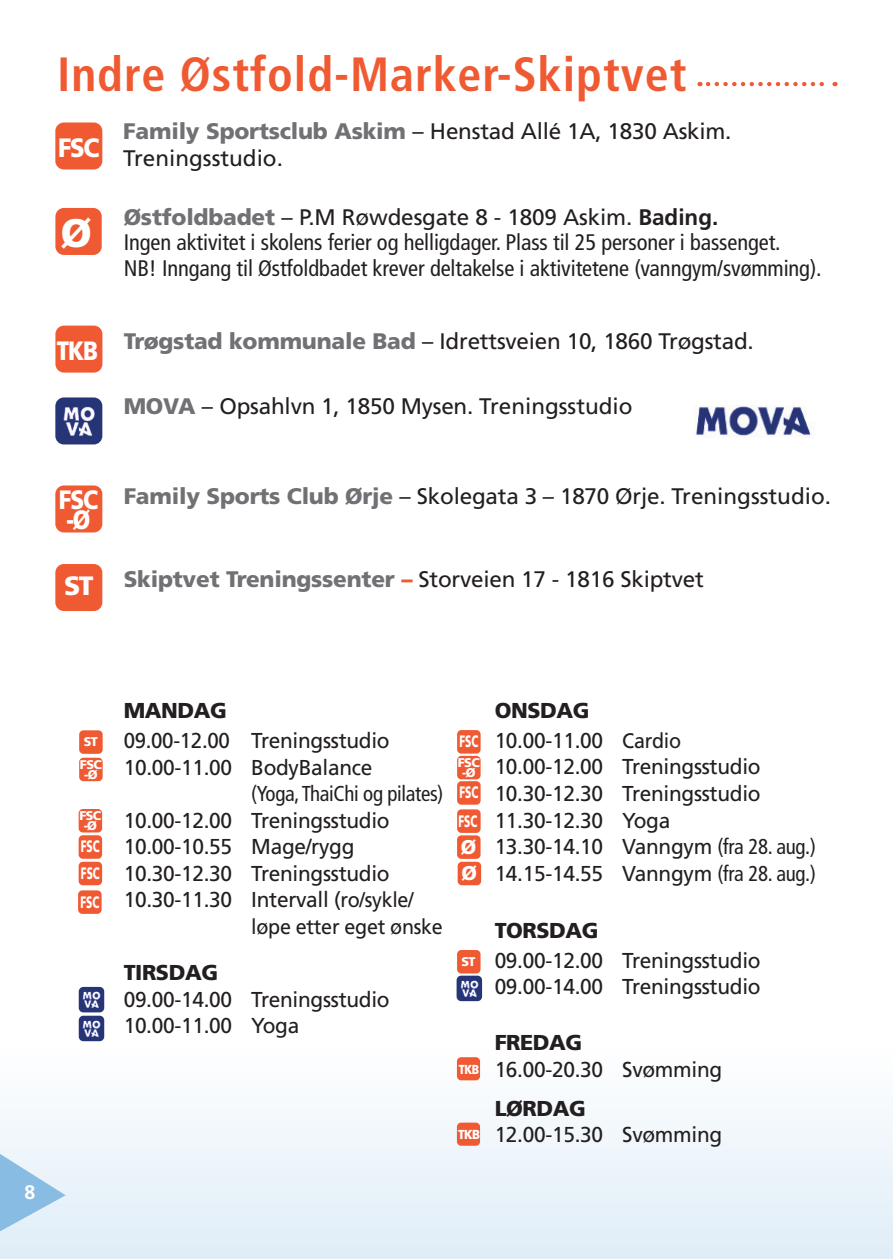
<style>
.page{position:relative;width:893px;height:1259px;background:#fff}
.page>*{position:absolute;margin:0;border:0;box-sizing:border-box;transform-origin:0 0}
.t1{font:700 condensed 48px "Frutiger LT Pro";letter-spacing:.02em;color:#f05a33}
.t2{font:900 39.9px "Frutiger LT Pro";color:#fff}
.t3{font:900 26.4px/19.8px "Frutiger LT Pro";letter-spacing:-.05em;color:#fff;scale:.85 1}
.t4{font:900 26.4px "Frutiger LT Pro";letter-spacing:-.05em;color:#fff;scale:.9 1}
.t5{font:900 26.4px "Frutiger LT Pro";letter-spacing:-.05em;color:#fff;scale:.84 1}
.t6{font:900 26.4px "Frutiger LT Pro";letter-spacing:-.05em;color:#fff}
.t7{font:22.5px/26.4px "Frutiger LT Pro";letter-spacing:-.01em;color:#231f20}
.t8{font:condensed 22.5px/25.5px "Frutiger LT Pro";letter-spacing:-.005em;color:#231f20}
.t9{font:21.6px/26.4px "Frutiger LT Pro";letter-spacing:-.015em;color:#231f20}
.t10{font:21.6px/26.4px "Frutiger LT Pro";letter-spacing:-.015em;color:#231f20;scale:.95 1}
.t11{font:900 21.6px "Frutiger LT Pro";letter-spacing:-.02em;color:#231f20}
.t12{font:condensed 21.6px "Frutiger LT Pro";letter-spacing:-.015em;color:#231f20}
.t13{font:21px "Frutiger LT Pro";letter-spacing:-.015em;color:#231f20;scale:.94 1}
.t14{font:900 19.8px/26.4px "Frutiger LT Pro";color:#fff}
.t15{font:700 19.5px "Frutiger LT Pro";color:#fff}
.t16{font:900 16.5px/26.4px "Frutiger LT Pro";color:#fff;scale:.62 1}
.t17{font:900 13.2px "Frutiger LT Pro";letter-spacing:-.05em;color:#fff;scale:.84 1}
.t18{font:900 13.2px "Frutiger LT Pro";letter-spacing:-.05em;color:#fff;scale:.91 1}
.t19{font:900 12.6px/10.5px "Frutiger LT Pro";letter-spacing:-.05em;color:#fff;text-align:center}
.s1{font-weight:900;color:#717074}
.s2{font-weight:900;font-stretch:normal;color:#717074}
.s3{font-stretch:normal}
.s4{font-weight:700;font-stretch:normal}
.s5{font-weight:900;color:#f05a33}
.s6{font-size:21px}
.s7{font-weight:900}
.s8{font-stretch:condensed}
</style>
<div class="page">
<div style="left:0;top:1046px;width:893px;height:213px;background:linear-gradient(to bottom,#fffefe,#dfedf7)"></div>
<svg style="left:0;top:1138px;width:66px;height:106px"></svg>
<div style="left:79px;top:730px;width:24px;height:24px;background:#f05a33;border-radius:4px"></div>
<div style="left:457px;top:950px;width:24px;height:23px;background:#f05a33;border-radius:4px"></div>
<div style="left:457px;top:835px;width:24px;height:24px;background:#f05a33;border-radius:4px"></div>
<div style="left:458px;top:861px;width:23px;height:24px;background:#f05a33;border-radius:4px"></div>
<div style="left:79px;top:757px;width:24px;height:24px;background:#f05a33;border-radius:4px"></div>
<div style="left:79px;top:835px;width:23px;height:23px;background:#f05a33;border-radius:4px"></div>
<div style="left:79px;top:861px;width:23px;height:24px;background:#f05a33;border-radius:4px"></div>
<div style="left:78px;top:890px;width:24px;height:24px;background:#f05a33;border-radius:4px"></div>
<div style="left:79px;top:809px;width:23px;height:23px;background:#f05a33;border-radius:4px"></div>
<div style="left:457px;top:781px;width:24px;height:23px;background:#f05a33;border-radius:4px"></div>
<div style="left:457px;top:809px;width:24px;height:24px;background:#f05a33;border-radius:4px"></div>
<div style="left:457px;top:730px;width:24px;height:23px;background:#f05a33;border-radius:4px"></div>
<div style="left:457px;top:756px;width:24px;height:23px;background:#f05a33;border-radius:4px"></div>
<img style="left:55px;top:397px;width:47px;height:47px">
<img style="left:79px;top:1015px;width:25px;height:26px">
<img style="left:457px;top:975px;width:25px;height:26px">
<img style="left:79px;top:987px;width:25px;height:25px">
<div style="left:55px;top:564px;width:47px;height:47px;background:#f05a33;border-radius:9px"></div>
<svg style="left:708px;top:82px;width:127px;height:4px"></svg>
<div style="left:55px;top:208px;width:47px;height:47px;background:#f05a33;border-radius:9px"></div>
<div style="left:55px;top:122px;width:47px;height:47px;background:#f05a33;border-radius:9px"></div>
<div style="left:55px;top:326px;width:47px;height:46px;background:#f05a33;border-radius:9px"></div>
<div style="left:457px;top:1057px;width:23px;height:23px;background:#f05a33;border-radius:4px"></div>
<div style="left:457px;top:1122px;width:23px;height:23px;background:#f05a33;border-radius:4px"></div>
<div style="left:55px;top:485px;width:47px;height:47px;background:#f05a33;border-radius:9px"></div>
<img style="left:694px;top:405px;width:118px;height:33px">
<h1 class="t1" style="left:57px;top:46px;width:631px">Indre Østfold-Marker-Skiptvet</h1>
<p class="t7" style="left:123px;top:118px;width:610px"><span class="s1">Family Sportsclub Askim</span> – Henstad Allé 1A, 1830 Askim.<br>Treningsstudio.</p>
<p class="t4" style="left:58px;top:131px;width:47px">FSC</p>
<h2 class="t2" style="left:61px;top:209px;width:32px">Ø</h2>
<p class="t8" style="left:124px;top:204px;width:699px"><span class="s2">Østfoldbadet</span> <span class="s3">– P.M Røwdesgate 8 - 1809 Askim.</span> <span class="s4">Bading.<br></span>Ingen aktivitet i skolens ferier og helligdager. Plass til 25 personer i bassenget.<br>NB! Inngang til Østfoldbadet krever deltakelse i aktivitetene (vanngym/svømming).</p>
<p class="t5" style="left:57px;top:334px;width:51px">TKB</p>
<p class="t7" style="left:124px;top:328px;width:632px"><span class="s1">Trøgstad kommunale Bad</span> – Idrettsveien 10, 1860 Trøgstad.</p>
<p class="t7" style="left:124px;top:393px;width:510px"><span class="s1">MOVA</span> – Opsahlvn 1, 1850 Mysen. Treningsstudio</p>
<p class="t3" style="left:59px;top:489px;width:47px">FSC -Ø</p>
<p class="t7" style="left:124px;top:483px;width:709px"><span class="s1">Family Sports Club Ørje</span> – Skolegata 3 – 1870 Ørje. Treningsstudio.</p>
<p class="t6" style="left:64px;top:569px;width:31px">ST</p>
<p class="t7" style="left:124px;top:566px;width:582px"><span class="s1">Skiptvet Treningssenter</span> <span class="s5">–</span> Storveien 17 - 1816 Skiptvet</p>
<p class="t15" style="left:24px;top:1180px;width:12px">8</p>
<p class="t19" style="left:84px;top:736px;width:16px">ST</p>
<p class="t19" style="left:80px;top:759px;width:23px">FSC -Ø</p>
<p class="t19" style="left:79px;top:810px;width:23px">FSC -Ø</p>
<p class="t16" style="left:81px;top:833px;width:32px">FSC<br>FSC</p>
<p class="t16" style="left:80px;top:888px;width:32px">FSC</p>
<p class="t11" style="left:124px;top:698px;width:105px">MANDAG</p>
<p class="t10" style="left:124px;top:727px;width:281px">09.00-12.00 Treningsstudio<br>10.00-11.00 BodyBalance</p>
<p class="t12" style="left:251px;top:781px;width:194px">(Yoga, ThaiChi og pilates)</p>
<p class="t9" style="left:124px;top:807px;width:291px">10.00-12.00 Treningsstudio<br>10.00-10.55 Mage/rygg<br>10.30-12.30 Treningsstudio<br>10.30-11.30 Intervall <span class="s6">(ro/sykle/</span></p>
<p class="t13" style="left:251px;top:914px;width:205px">løpe etter eget ønske</p>
<p class="t11" style="left:124px;top:959px;width:96px">TIRSDAG</p>
<p class="t9" style="left:124px;top:986px;width:267px">09.00-14.00 Treningsstudio<br>10.00-11.00 Yoga</p>
<p class="t16" style="left:460px;top:728px;width:32px">FSC</p>
<p class="t19" style="left:458px;top:757px;width:23px">FSC -Ø</p>
<p class="t16" style="left:458px;top:778px;width:33px;line-height:28.2px">FSC<br>FSC</p>
<p class="t14" style="left:461px;top:833px;width:18px">Ø<br>Ø</p>
<p class="t19" style="left:462px;top:956px;width:16px">ST</p>
<p class="t17" style="left:459px;top:1061px;width:26px">TKB</p>
<p class="t18" style="left:458px;top:1126px;width:26px">TKB</p>
<p class="t9" style="left:495px;top:696px;width:188px;line-height:29.7px"><span class="s7">ONSDAG<br></span>10.00-11.00 <span class="s6">Cardio</span></p>
<p class="t9" style="left:495px;top:754px;width:323px">10.00-12.00 Treningsstudio<br>10.30-12.30 Treningsstudio<br>11.30-12.30 Yoga<br>13.30-14.10 Vanngym <span class="s8">(fra 28. aug.)<br></span>14.15-14.55 Vanngym <span class="s8">(fra 28. aug.)</span></p>
<p class="t11" style="left:495px;top:917px;width:105px">TORSDAG</p>
<p class="t9" style="left:495px;top:947px;width:267px">09.00-12.00 Treningsstudio<br>09.00-14.00 Treningsstudio</p>
<p class="t11" style="left:495px;top:1030px;width:89px">FREDAG</p>
<p class="t9" style="left:495px;top:1056px;width:229px">16.00-20.30 Svømming</p>
<p class="t11" style="left:495px;top:1095px;width:93px">LØRDAG</p>
<p class="t9" style="left:495px;top:1121px;width:229px">12.00-15.30 Svømming</p>
</div>
